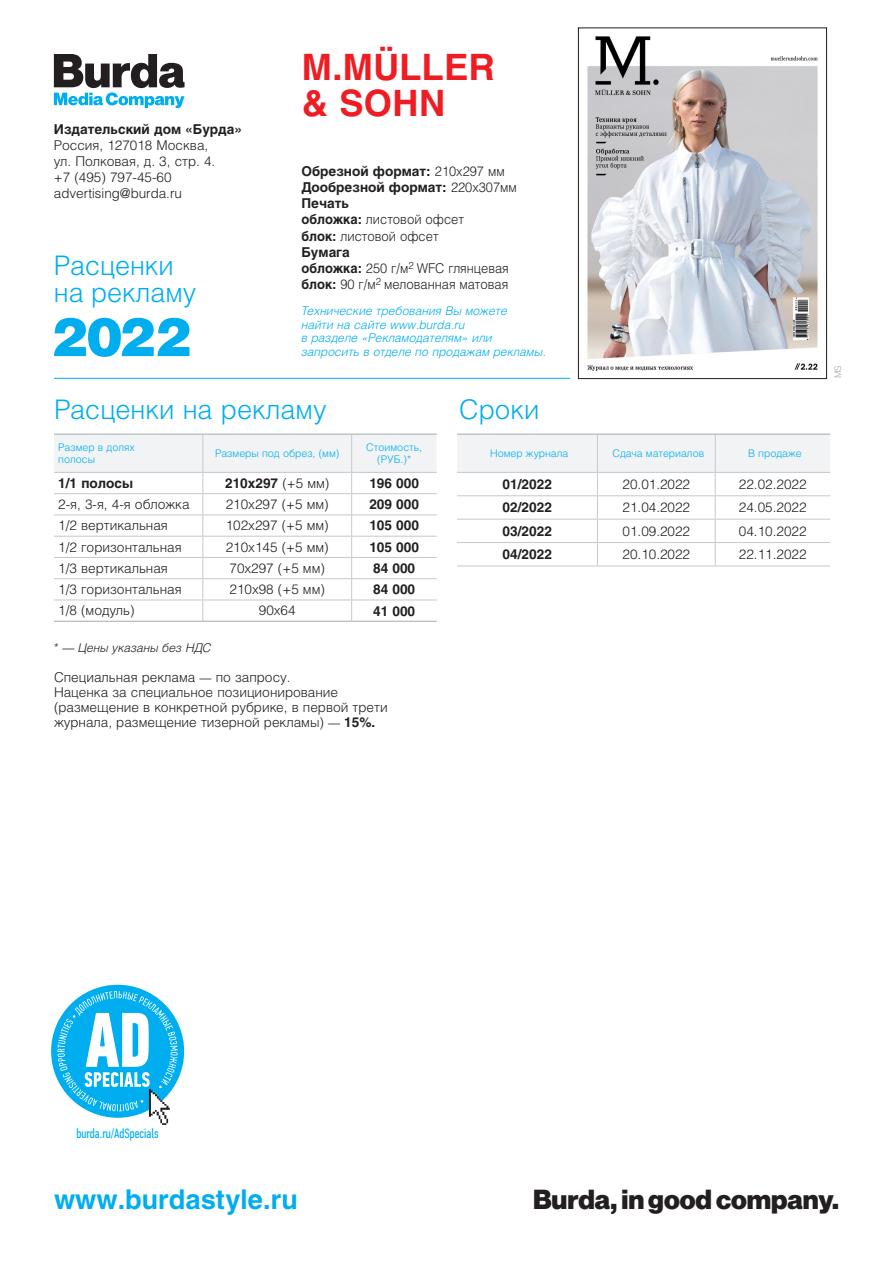
<style>
.page{position:relative;width:893px;height:1263px;background:#fff}
.page>*{position:absolute;margin:0;border:0;box-sizing:border-box;transform-origin:0 0}
.t1{font:900 53.55px "Helios";color:#00aeef}
.t2{font:700 36px/36px "Helios";letter-spacing:.01em;color:#ee1d23}
.t3{font:300 27px/27px "Helios";color:#00aeef}
.t4{font:27px "Neue Haas Groteskfor Burda D 95";color:#231f20}
.t5{font:700 27px "Helios";color:#00aeef}
.t6{font:300 13.5px/16.2px "Helios";color:#231f20}
.t7{font:700 13.5px/16.2px "Helios";color:#231f20}
.t8{font:300 13.5px/16.2px "Helios";color:#231f20;scale:.95 1}
.t9{font:13.5px "PF Din Text Comp Pro";color:#00aeef}
.t10{font:italic 300 12px/13.5px "Helios";color:#00aeef}
.t11{font:italic 300 12px "Helios";color:#231f20}
.t12{font:300 10.5px/12px "Helios";color:#00aeef;text-align:center}
.t13{font:300 9px "Helios";color:#a8a9ad}
.s1{font-weight:300}
.s2{font-weight:700}
.s3{font-size:12px}
</style>
<div class="page">
<hr style="left:54px;top:378px;width:516px;height:1px;background:#00aeef">
<svg style="left:54px;top:54px;width:131px;height:54px"></svg>
<svg style="left:49px;top:983px;width:137px;height:136px"></svg>
<svg style="left:58px;top:991px;width:120px;height:134px"></svg>
<svg style="left:457px;top:435px;width:373px;height:131px"></svg>
<hr style="left:457px;top:566px;width:140px;height:1px;background:#c7c8ca">
<hr style="left:597px;top:566px;width:118px;height:1px;background:#c7c8ca">
<hr style="left:715px;top:566px;width:115px;height:1px;background:#c7c8ca">
<hr style="left:457px;top:434px;width:140px;height:1px;background:#a8a9ad">
<hr style="left:597px;top:434px;width:118px;height:1px;background:#a8a9ad">
<hr style="left:715px;top:434px;width:115px;height:1px;background:#a8a9ad">
<hr style="left:597px;top:434px;width:1px;height:38px;background:#c7c8ca">
<hr style="left:715px;top:434px;width:1px;height:38px;background:#c7c8ca">
<hr style="left:352px;top:621px;width:85px;height:1px;background:#a8a9ad">
<svg style="left:54px;top:434px;width:383px;height:187px"></svg>
<hr style="left:54px;top:621px;width:149px;height:1px;background:#a8a9ad">
<hr style="left:203px;top:621px;width:149px;height:1px;background:#a8a9ad">
<hr style="left:54px;top:472px;width:149px;height:1px;background:#c7c8ca">
<hr style="left:203px;top:472px;width:149px;height:1px;background:#c7c8ca">
<hr style="left:352px;top:472px;width:85px;height:1px;background:#c7c8ca">
<img style="left:587px;top:36px;width:231px;height:335px">
<div style="left:578px;top:28px;width:249px;height:351px;border:1px solid #231f20"></div>
<p class="t7" style="left:54px;top:120px;width:190px">Издательский дом «Бурда»</p>
<p class="t6" style="left:54px;top:137px;width:163px">Россия, 127018 Москва, ул. Полковая, д. 3, стр. 4. +7 (495) 797-45-60 advertising@burda.ru</p>
<h3 class="t3" style="left:54px;top:251px;width:144px">Расценки на рекламу</h3>
<h1 class="t1" style="left:51px;top:300px;width:141px">2022</h1>
<p class="t2" style="left:302px;top:49px;width:194px">M.MÜLLER &amp; SOHN</p>
<p class="t7" style="left:301px;top:163px;width:217px">Обрезной формат: <span class="s1">210x297 мм<br></span>Дообрезной формат: <span class="s1">220x307мм</span></p>
<p class="t8" style="left:301px;top:195px;width:220px"><span class="s2">Печать<br>обложка:</span> листовой офсет<br><span class="s2">блок:</span> листовой офсет<br><span class="s2">Бумага<br>обложка:</span> 250 г/м<sup>2</sup> WFC глянцевая <span class="s2">блок:</span> 90 г/м<sup>2</sup> мелованная матовая</p>
<p class="t10" style="left:301px;top:304px;width:207px">Технические требования Вы можете найти на сайте www.burda.ru<br>в разделе «Рекламодателям» или</p>
<p class="t10" style="left:301px;top:344px;width:246px">запросить в отделе по продажам рекламы.</p>
<p class="t3" style="left:54px;top:396px;width:274px">Расценки на рекламу</p>
<p class="t3" style="left:459px;top:396px;width:82px">Сроки</p>
<p class="t12" style="left:58px;top:441px;width:78px">Размер в долях</p>
<p class="t12" style="left:58px;top:453px;width:38px">полосы</p>
<p class="t12" style="left:215px;top:447px;width:126px">Размеры под обрез, (мм)</p>
<p class="t12" style="left:366px;top:441px;width:57px">Стоимость, (РУБ.)*</p>
<p class="t7" style="left:58px;top:475px;width:76px">1/1 полосы</p>
<p class="t7" style="left:225px;top:475px;width:106px">210x297 <span class="s1">(+5 мм)</span></p>
<p class="t7" style="left:369px;top:475px;width:51px">196 000</p>
<p class="t6" style="left:58px;top:496px;width:133px">2-я, 3-я, 4-я обложка</p>
<p class="t6" style="left:226px;top:496px;width:104px">210x297 (+5 мм)</p>
<p class="t7" style="left:369px;top:496px;width:51px">209 000</p>
<p class="t6" style="left:58px;top:517px;width:111px">1/2 вертикальная</p>
<p class="t6" style="left:226px;top:517px;width:104px">102x297 (+5 мм)</p>
<p class="t7" style="left:369px;top:517px;width:51px">105 000</p>
<p class="t6" style="left:58px;top:539px;width:125px">1/2 горизонтальная</p>
<p class="t6" style="left:226px;top:539px;width:104px">210x145 (+5 мм)</p>
<p class="t7" style="left:369px;top:538px;width:51px">105 000</p>
<p class="t6" style="left:58px;top:560px;width:111px">1/3 вертикальная</p>
<p class="t6" style="left:229px;top:560px;width:97px">70x297 (+5 мм)</p>
<p class="t7" style="left:373px;top:560px;width:44px">84 000</p>
<p class="t6" style="left:58px;top:581px;width:125px">1/3 горизонтальная</p>
<p class="t6" style="left:229px;top:581px;width:97px">210x98 (+5 мм)</p>
<p class="t7" style="left:373px;top:581px;width:44px">84 000</p>
<p class="t6" style="left:58px;top:602px;width:78px">1/8 (модуль)</p>
<p class="t6" style="left:259px;top:602px;width:38px">90х64</p>
<p class="t7" style="left:373px;top:602px;width:44px">41 000</p>
<p class="t11" style="left:54px;top:640px;width:159px">* — Цены указаны без НДС</p>
<p class="t6" style="left:54px;top:669px;width:238px">Специальная реклама <span class="s3">—</span> по запросу.</p>
<p class="t6" style="left:54px;top:684px;width:335px;line-height:15px">Наценка за специальное позиционирование (размещение в конкретной рубрике, в первой трети журнала, размещение тизерной рекламы) <span class="s3">—</span> <span class="s2">15%.</span></p>
<p class="t12" style="left:490px;top:447px;width:80px">Номер журнала</p>
<p class="t12" style="left:612px;top:447px;width:93px">Сдача материалов</p>
<p class="t12" style="left:748px;top:447px;width:55px">В продаже</p>
<p class="t7" style="left:503px;top:476px;width:51px">01/2022</p>
<p class="t6" style="left:623px;top:476px;width:69px">20.01.2022</p>
<p class="t6" style="left:739px;top:476px;width:69px">22.02.2022</p>
<p class="t7" style="left:503px;top:499px;width:51px">02/2022</p>
<p class="t6" style="left:623px;top:499px;width:69px">21.04.2022</p>
<p class="t6" style="left:739px;top:499px;width:69px">24.05.2022</p>
<p class="t7" style="left:503px;top:523px;width:51px">03/2022</p>
<p class="t6" style="left:623px;top:523px;width:69px">01.09.2022</p>
<p class="t6" style="left:739px;top:523px;width:69px">04.10.2022</p>
<p class="t7" style="left:503px;top:546px;width:51px">04/2022</p>
<p class="t6" style="left:623px;top:546px;width:69px">20.10.2022</p>
<p class="t6" style="left:739px;top:546px;width:69px">22.11.2022</p>
<p class="t13" style="left:833px;top:378px;width:15px;rotate:-90deg">MS</p>
<p class="t9" style="left:76px;top:1125px;width:84px">burda.ru/AdSpecials</p>
<h3 class="t5" style="left:54px;top:1182px;width:245px">www.burdastyle.ru</h3>
<h3 class="t4" style="left:533px;top:1183px;width:307px">Burda, in good company.</h3>
</div>
